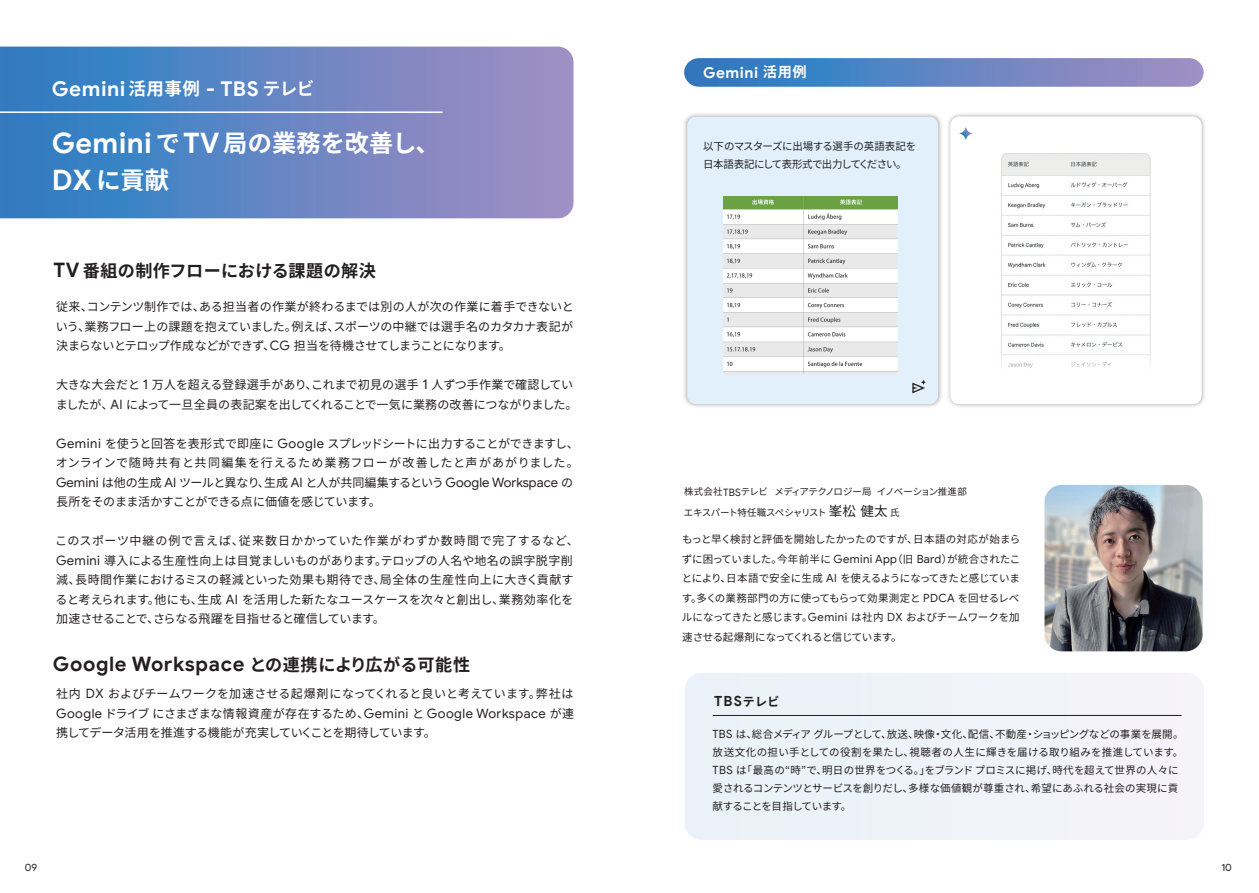
<style>
.page{position:relative;width:1259px;height:893px;background:#fff}
.page>*{position:absolute;margin:0;border:0;box-sizing:border-box;transform-origin:0 0}
.t1{font:700 24.15px/36.5px "Noto Sans CJ Kjp";letter-spacing:.005em;color:#fff}
.t2{font:700 20.4px "Google Sans";letter-spacing:.025em;color:#fff}
.t3{font:700 19.95px "Google Sans";letter-spacing:.03em;color:#231f20}
.t4{font:700 17.1px "Noto Sans CJ Kjp";letter-spacing:.02em;color:#231f20}
.t5{font:700 15.15px "Google Sans";letter-spacing:.035em;color:#fff}
.t6{font:700 14.1px "Google Sans";color:#231f20}
.t7{font:12.9px "Google Sans";letter-spacing:.04em;color:#231f20}
.t8{font:12px/19.5px "Noto Sans CJ Kjp";color:#231f20}
.t9{font:12px/19.5px "Noto Sans CJ Kjp";letter-spacing:.02em;color:#231f20}
.t10{font:12px "Noto Sans CJ Kjp";letter-spacing:-.035em;color:#231f20}
.t11{font:10.5px/18px "Noto Sans CJ Kjp";letter-spacing:-.005em;color:#231f20}
.t12{font:10.5px/19.5px "Noto Sans CJ Kjp";letter-spacing:-.025em;color:#231f20;text-align:justify}
.t13{font:10.5px/18px "Noto Sans CJ Kjp";letter-spacing:-.05em;color:#231f20}
.t14{font:10.35px "Google Sans";color:#231f20}
.t15{font:9.45px/20.1px "Noto Sans CJ Kjp";letter-spacing:-.05em;color:#231f20}
.s1{font-family:"Noto Sans CJ Kjp";font-size:17.55px}
.s2{font-family:"Google Sans";font-size:28.35px}
.s3{font-family:"Google Sans";font-size:19.95px}
.s4{font-family:"Google Sans";font-size:12.9px}
.s5{font-family:"Google Sans";font-size:13.8px}
.s6{font-family:"Noto Sans CJ Kjp";font-size:17.1px}
.s7{font-family:"Noto Sans CJ Kjp";font-size:12px}
.s8{font-family:"Noto Sans CJ Kjp";font-size:14.25px}
.s9{font-family:"Google Sans";font-size:10.2px}
.s10{font-size:13.5px}
.s11{font-family:"Google Sans";font-size:11.4px}
</style>
<div class="page">
<img style="left:684px;top:114px;width:521px;height:293px">
<div style="left:687px;top:117px;width:251px;height:287px;background:#e1f0fa;border-radius:9px"></div>
<div style="left:950px;top:117px;width:251px;height:287px;background:#fff;border-radius:9px"></div>
<svg style="left:0;top:47px;width:573px;height:171px;background:#6686c3"></svg>
<hr style="left:0;top:111px;width:442px;height:2px;background:#fff">
<div style="left:684px;top:673px;width:519px;height:167px;background:#eff3f9;border-radius:17px"></div>
<img style="left:1044px;top:485px;width:158px;height:166px">
<hr style="left:712px;top:715px;width:469px;height:1px;background:#231f20">
<svg style="left:958px;top:126px;width:15px;height:15px"></svg>
<svg style="left:912px;top:380px;width:14px;height:13px"></svg>
<img style="left:1001px;top:153px;width:150px;height:215px">
<svg style="left:684px;top:58px;width:519px;height:29px;background:#6587c4"></svg>
<img style="left:723px;top:197px;width:174px;height:177px">
<h2 class="t2" style="left:52px;top:76px;width:264px">Gemini<span class="s1">活用事例</span> - TBS <span class="s1">テレビ</span></h2>
<h1 class="t1" style="left:52px;top:126px;width:389px"><span class="s2">Gemini</span>で<span class="s2">TV</span>局の業務を改善し、<br><span class="s2">DX</span> に貢献</h1>
<h3 class="t4" style="left:54px;top:261px;width:324px"><span class="s3">TV</span> 番組の制作フローにおける課題の解決</h3>
<p class="t8" style="left:56px;top:297px;width:519px;text-align:justify">従来、コンテンツ制作では、ある担当者の作業が終わるまでは別の人が次の作業に着手できないという、業務フロー上の課題を抱えていました。例えば、スポーツの中継では選手名のカタカナ表記が決まらないとテロップ作成などができず、<span class="s4">CG</span> 担当を待機させてしまうことになります。</p>
<p class="t8" style="left:56px;top:375px;width:523px">大きな大会だと <span class="s5">1</span> 万人を超える登録選手があり、これまで初見の選手 <span class="s5">1</span> 人ずつ手作業で確認していましたが、<span class="s4">AI</span> によって一旦全員の表記案を出してくれることで一気に業務の改善につながりました。</p>
<p class="t8" style="left:56px;top:434px;width:524px"><span class="s4">Gemini</span> を使うと回答を表形式で即座に <span class="s4">Google</span> スプレッドシートに出力することができますし、オンラインで随時共有と共同編集を行えるため業務フローが改善したと声があがりました。<span class="s4">Gemini</span> は他の生成 <span class="s4">AI</span> ツールと異なり、生成 <span class="s4">AI</span> と人が共同編集するという <span class="s4">Google Workspace</span> の長所をそのまま活かすことができる点に価値を感じています。</p>
<p class="t9" style="left:55px;top:531px;width:525px">このスポーツ中継の例で言えば、従来数日かかっていた作業がわずか数時間で完了するなど、<span class="s4">Gemini</span> 導入による生産性向上は目覚ましいものがあります。テロップの人名や地名の誤字脱字削減、長時間作業におけるミスの軽減といった効果も期待でき、局全体の生産性向上に大きく貢献すると考えられます。他にも、生成 <span class="s4">AI</span> を活用した新たなユースケースを次々と創出し、業務効率化を加速させることで、さらなる飛躍を目指せると確信しています。</p>
<h3 class="t3" style="left:53px;top:652px;width:419px">Google Workspace <span class="s6">との連携により広がる可能性</span></h3>
<p class="t8" style="left:56px;top:684px;width:519px">社内 <span class="s4">DX</span> およびチームワークを加速させる起爆剤になってくれると良いと考えています。弊社は</p>
<p class="t7" style="left:56px;top:705px;width:519px">Google <span class="s7">ドライブにさまざまな情報資産が存在するため、</span>Gemini <span class="s7">と</span> Google Workspace <span class="s7">が連</span></p>
<p class="t10" style="left:56px;top:726px;width:381px">携してデータ活用を推進する機能が充実していくことを期待しています。</p>
<p class="t5" style="left:703px;top:63px;width:105px">Gemini <span class="s8">活用例</span></p>
<p class="t13" style="left:703px;top:137px;width:215px">以下のマスターズに出場する選手の英語表記を日本語表記にして表形式で出力してください。</p>
<p class="t15" style="left:684px;top:482px;width:284px">株式会社<span class="s9">TBS</span>テレビ メディアテクノロジー局 イノベーション推進部エキスパート特任職スペシャリスト<span class="s10">峯松健太</span>氏</p>
<p class="t12" style="left:681px;top:530px;width:340px">もっと早く検討と評価を開始したかったのですが、日本語の対応が始まらずに困っていました。今年前半に <span class="s11">Gemini App</span>（旧 <span class="s11">Bard</span>）が統合されたことにより、日本語で安全に生成 <span class="s11">AI</span> を使えるようになってきたと感じています。多くの業務部門の方に使ってもらって効果測定と <span class="s11">PDCA</span> を回せるレベルになってきたと感じます。<span class="s11">Gemini</span> は社内 <span class="s11">DX</span> およびチームワークを加速させる起爆剤になってくれると信じています。</p>
<p class="t6" style="left:714px;top:693px;width:67px">TBS<span class="s7">テレビ</span></p>
<p class="t11" style="left:712px;top:725px;width:472px"><span class="s11">TBS</span> は、総合メディアグループとして、放送、映像・文化、配信、不動産・ショッピングなどの事業を展開。放送文化の担い手としての役割を果たし、視聴者の人生に輝きを届ける取り組みを推進しています。<span class="s11">TBS</span> は「最高の“時”で、明日の世界をつくる。」をブランドプロミスに掲げ、時代を超えて世界の人々に愛されるコンテンツとサービスを創りだし、多様な価値観が尊重され、希望にあふれる社会の実現に貢献することを目指しています。</p>
<p class="t14" style="left:25px;top:861px;width:14px">09</p>
<p class="t14" style="left:1221px;top:861px;width:12px">10</p>
</div>
